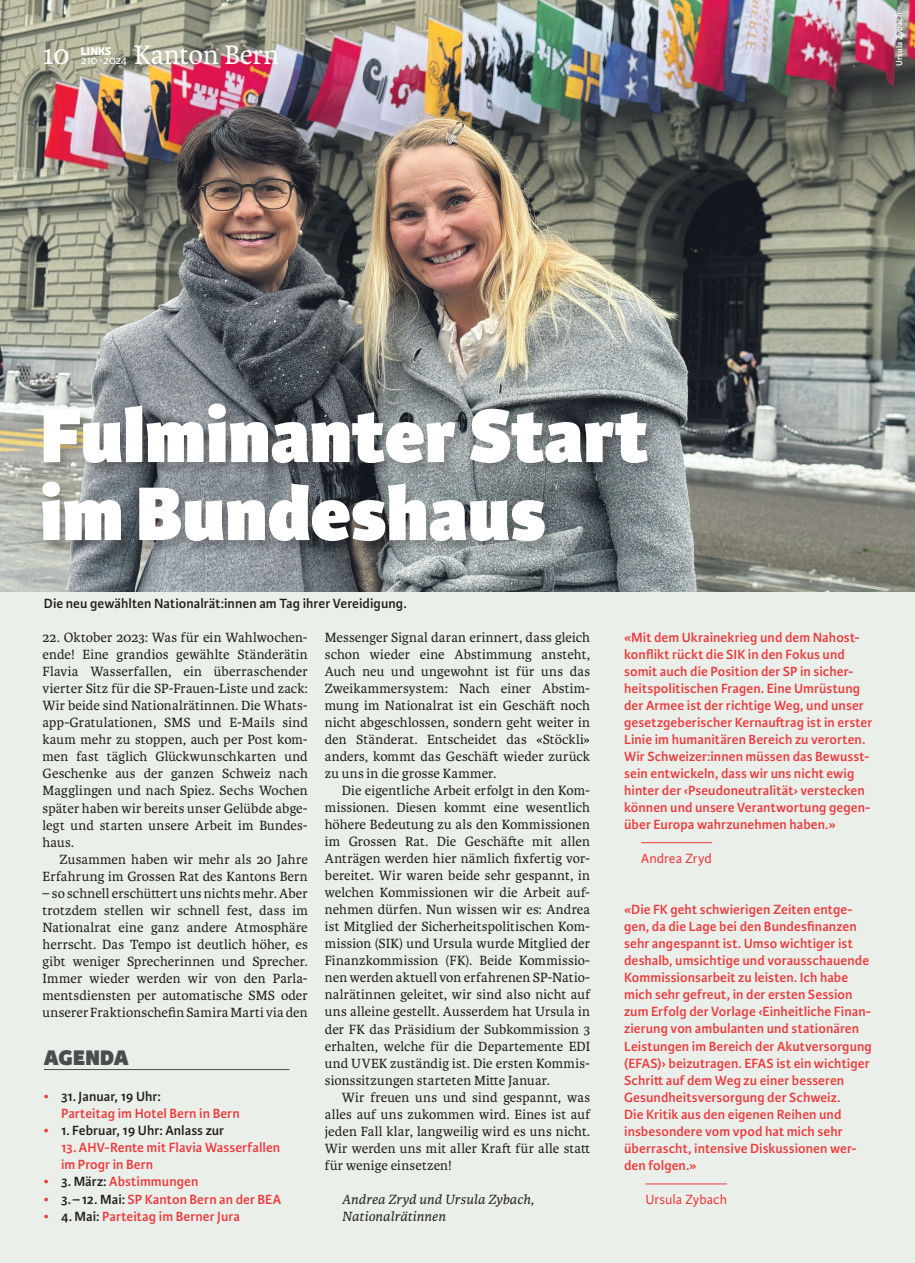
<style>
.page{position:relative;width:915px;height:1263px;background:#fff}
.page>*{position:absolute;margin:0;border:0;box-sizing:border-box;transform-origin:0 0}
.t1{font:800 81px/78px "Karmina Sans";color:#fff}
.t2{font:28.5px "Karmina";color:#fff}
.t3{font:800 22.5px "Karmina Sans";letter-spacing:.01em;color:#4b4c4d}
.t4{font:14.25px/17px "Karmina";letter-spacing:.01em;color:#231f20;text-align:justify}
.t5{font:600 14.25px/17px "Karmina Sans";letter-spacing:.005em;color:#ee3a3e}
.t6{font:600 14.25px "Karmina Sans";letter-spacing:.005em;color:#231f20}
.t7{font:italic 14.25px/17px "Karmina";letter-spacing:.005em;color:#231f20}
.t8{font:14.25px "Karmina Sans";color:#ee3a3e}
.t9{font:12px "Karmina Sans";letter-spacing:-.01em;color:#fff}
.t10{font:800 12px "Karmina Sans";color:#fff}
.t11{font:600 9px "Karmina Sans";letter-spacing:.02em;color:#fff}
.s1{font-weight:400}
.s2{color:#231f20}
.s3{font-weight:400;color:#ee3a3e}
</style>
<div class="page">
<div style="left:0;top:0;width:914px;height:1263px;background:#eaf0e9"></div>
<img style="left:0;top:0;width:914px;height:591px">
<div style="left:40px;top:401px;width:621px;height:154px;background:#231f20;opacity:.3"></div>
<hr style="left:641px;top:842px;width:70px;height:1px;background:#ee3a3e">
<hr style="left:645px;top:1183px;width:81px;height:1px;background:#ee3a3e">
<hr style="left:44px;top:1069px;width:245px;height:1px;background:#4b4c4d">
<p class="t9" style="left:81px;top:53px;width:48px">210∙ 2024</p>
<h2 class="t2" style="left:134px;top:39px;width:147px">Kanton Bern</h2>
<h2 class="t2" style="left:43px;top:39px;width:28px">10</h2>
<p class="t10" style="left:81px;top:44px;width:32px">LINKS</p>
<p class="t11" style="left:893px;top:66px;width:55px;rotate:-90deg">Ursula Zybach</p>
<h1 class="t1" style="left:40px;top:400px;width:609px">Fulminanter Start im Bundeshaus</h1>
<p class="t6" style="left:44px;top:595px;width:364px">Die neu gewählten Nationalrät:innen am Tag ihrer Vereidigung.</p>
<p class="t4" style="left:43px;top:629px;width:267px">22. Oktober 2023: Was für ein Wahlwochen&shy;ende! Eine grandios gewählte Ständerätin Flavia Wasserfallen, ein überraschender vierter Sitz für die SP-Frauen-Liste und zack:<br>Wir beide sind Nationalrätinnen. Die Whats&shy;app-Gratulationen, SMS und E-Mails sind kaum mehr zu stoppen, auch per Post kom&shy;men fast täglich Glückwunschkarten und Geschenke aus der ganzen Schweiz nach Magglingen und nach Spiez. Sechs Wochen später haben wir bereits unser Gelübde abge&shy;legt und starten unsere Arbeit im Bundes&shy;haus.</p>
<p class="t4" style="left:43px;top:851px;width:267px;text-align:right">Zusammen haben wir mehr als 20 Jahre<br>Erfahrung im Grossen Rat des Kantons Bern</p>
<p class="t4" style="left:43px;top:885px;width:267px">– so schnell erschüttert uns nichts mehr. Aber trotzdem stellen wir schnell fest, dass im Nationalrat eine ganz andere Atmosphäre herrscht. Das Tempo ist deutlich höher, es gibt weniger Sprecherinnen und Sprecher.<br>Immer wieder werden wir von den Parla&shy;mentsdiensten per automatische SMS oder unserer Fraktionschefin Samira Marti via den</p>
<h3 class="t3" style="left:44px;top:1044px;width:86px">AGENDA</h3>
<p class="t5" style="left:61px;top:1088px;width:180px;text-indent:-17px"><span class="s1">•</span> <span class="s2">31. Januar, 19 Uhr:<br></span>Parteitag im Hotel Bern in Bern</p>
<p class="t6" style="left:44px;top:1123px;width:181px"><span class="s3">•</span> 1. Februar, 19 Uhr: Anlass zur</p>
<p class="t5" style="left:61px;top:1139px;width:221px">13. AHV-Rente mit Flavia Wasserfallen im Progr in Bern</p>
<p class="t5" style="left:44px;top:1173px;width:156px"><span class="s1">•</span> <span class="s2">3. März:</span> Abstimmungen</p>
<p class="t5" style="left:44px;top:1190px;width:238px"><span class="s1">•</span> <span class="s2">3. –12. Mai:</span> SP Kanton Bern an der BEA</p>
<p class="t5" style="left:44px;top:1207px;width:197px"><span class="s1">•</span> <span class="s2">4. Mai:</span> Parteitag im Berner Jura</p>
<p class="t4" style="left:325px;top:629px;width:267px">Messenger Signal daran erinnert, dass gleich schon wieder eine Abstimmung ansteht, Auch neu und ungewohnt ist für uns das Zweikammersystem: Nach einer Abstim&shy;mung im Nationalrat ist ein Geschäft noch nicht abgeschlossen, sondern geht weiter in den Ständerat. Entscheidet das «Stöckli» anders, kommt das Geschäft wieder zurück zu uns in die grosse Kammer.</p>
<p class="t4" style="left:325px;top:782px;width:267px;text-indent:17px">Die eigentliche Arbeit erfolgt in den Kom&shy;missionen. Diesen kommt eine wesentlich höhere Bedeutung zu als den Kommissionen im Grossen Rat. Die Geschäfte mit allen Anträgen werden hier nämlich fixfertig vor&shy;bereitet. Wir waren beide sehr gespannt, in welchen Kommissionen wir die Arbeit auf&shy;nehmen dürfen. Nun wissen wir es: Andrea ist Mitglied der Sicherheitspolitischen Kom&shy;mission (SIK) und Ursula wurde Mitglied der Finanzkommission (FK). Beide Kommissio&shy;nen werden aktuell von erfahrenen SP-Natio&shy;nalrätinnen geleitet, wir sind also nicht auf uns alleine gestellt. Ausserdem hat Ursula in der FK das Präsidium der Subkommission 3 erhalten, welche für die Departemente EDI und UVEK zuständig ist. Die ersten Kommis&shy;sionssitzungen starteten Mitte Januar.</p>
<p class="t4" style="left:325px;top:1089px;width:267px;text-indent:17px">Wir freuen uns und sind gespannt, was alles auf uns zukommen wird. Eines ist auf jeden Fall klar, langweilig wird es uns nicht.<br>Wir werden uns mit aller Kraft für alle statt für wenige einsetzen!</p>
<p class="t7" style="left:342px;top:1191px;width:194px">Andrea Zryd und Ursula Zybach,<br>Nationalrätinnen</p>
<p class="t5" style="left:624px;top:629px;width:250px">«Mit dem Ukrainekrieg und dem Nahost&shy;konflikt rückt die SIK in den Fokus und somit auch die Position der SP in sicher&shy;heitspolitischen Fragen. Eine Umrüstung der Armee ist der richtige Weg, und unser gesetzgeberischer Kernauftrag ist in erster Linie im humanitären Bereich zu verorten.<br>Wir Schweizer:innen müssen das Bewusst&shy;sein entwickeln, dass wir uns nicht ewig hinter der ‹Pseudoneutralität› verstecken können und unsere Verantwortung gegen&shy;über Europa wahrzunehmen haben.»</p>
<p class="t8" style="left:641px;top:851px;width:72px">Andrea Zryd</p>
<p class="t5" style="left:624px;top:901px;width:249px">«Die FK geht schwierigen Zeiten entge&shy;gen, da die Lage bei den Bundesfinanzen sehr angespannt ist. Umso wichtiger ist deshalb, umsichtige und vorausschauende Kommissionsarbeit zu leisten. Ich habe mich sehr gefreut, in der ersten Session zum Erfolg der Vorlage ‹Einheitliche Finan&shy;zierung von ambulanten und stationären Leistungen im Bereich der Akutversorgung (EFAS)› beizutragen. EFAS ist ein wichtiger Schritt auf dem Weg zu einer besseren Gesundheitsversorgung der Schweiz.<br>Die Kritik aus den eigenen Reihen und insbesondere vom vpod hat mich sehr überrascht, intensive Diskussionen wer&shy;den folgen.»</p>
<p class="t8" style="left:645px;top:1191px;width:83px">Ursula Zybach</p>
</div>
